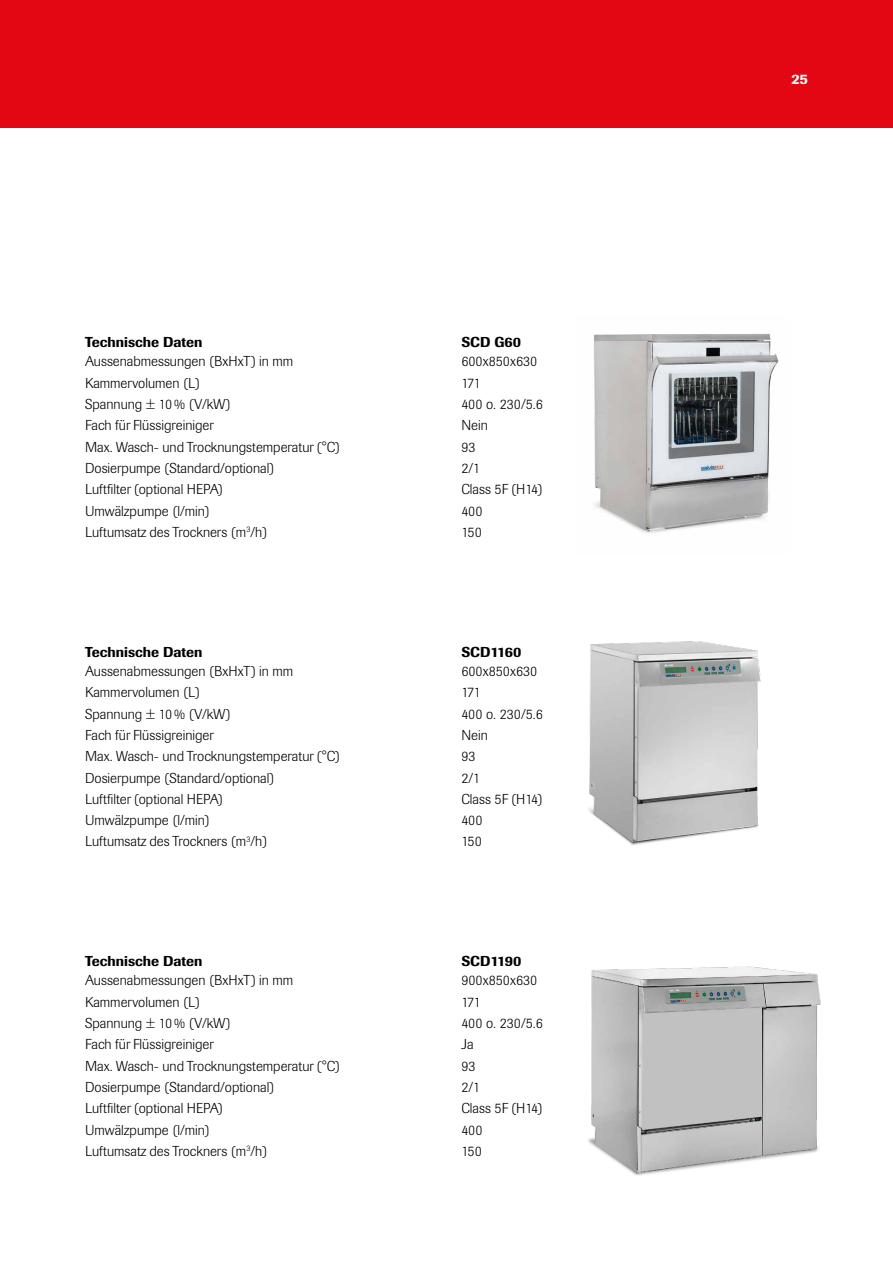
<style>
.page{position:relative;width:893px;height:1263px;background:#fff}
.page>*{position:absolute;margin:0;border:0;box-sizing:border-box;transform-origin:0 0}
.t1{font:300 14.25px "Imago BQ";color:#000}
.t2{font:500 14.25px "Imago BQ";color:#000}
.t3{font:500 14.25px "Imago BQ";color:#fff}
</style>
<div class="page">
<div style="left:0;top:0;width:893px;height:128px;background:#e30613"></div>
<img style="left:588px;top:641px;width:172px;height:205px">
<img style="left:588px;top:966px;width:233px;height:210px">
<img style="left:593px;top:333px;width:186px;height:200px">
<p class="t2" style="left:85px;top:334px;width:119px">Technische Daten</p>
<p class="t2" style="left:461px;top:334px;width:61px">SCD G60</p>
<p class="t1" style="left:85px;top:354px;width:210px">Aussenabmessungen (BxHxT) in mm</p>
<p class="t1" style="left:461px;top:354px;width:78px">600x850x630</p>
<p class="t1" style="left:85px;top:375px;width:117px">Kammervolumen (L)</p>
<p class="t1" style="left:461px;top:375px;width:21px">171</p>
<p class="t1" style="left:85px;top:396px;width:147px">Spannung ± 10% (V/kW)</p>
<p class="t1" style="left:461px;top:396px;width:83px">400 o. 230/5.6</p>
<p class="t1" style="left:85px;top:417px;width:130px">Fach für Flüssigreiniger</p>
<p class="t1" style="left:461px;top:417px;width:28px">Nein</p>
<p class="t1" style="left:85px;top:439px;width:257px">Max. Wasch- und Trocknungstemperatur (°C)</p>
<p class="t1" style="left:461px;top:439px;width:16px">93</p>
<p class="t1" style="left:85px;top:460px;width:191px">Dosierpumpe (Standard/optional)</p>
<p class="t1" style="left:461px;top:460px;width:20px">2/1</p>
<p class="t1" style="left:85px;top:481px;width:140px">Luftfilter (optional HEPA)</p>
<p class="t1" style="left:461px;top:481px;width:83px">Class 5F (H14)</p>
<p class="t1" style="left:85px;top:503px;width:126px">Umwälzpumpe (l/min)</p>
<p class="t1" style="left:461px;top:503px;width:23px">400</p>
<p class="t1" style="left:85px;top:524px;width:184px">Luftumsatz des Trockners (m<sup>3</sup>/h)</p>
<p class="t1" style="left:461px;top:524px;width:22px">150</p>
<p class="t2" style="left:85px;top:643px;width:119px">Technische Daten</p>
<p class="t2" style="left:461px;top:643px;width:62px">SCD1160</p>
<p class="t1" style="left:85px;top:663px;width:210px">Aussenabmessungen (BxHxT) in mm</p>
<p class="t1" style="left:461px;top:663px;width:78px">600x850x630</p>
<p class="t1" style="left:85px;top:684px;width:117px">Kammervolumen (L)</p>
<p class="t1" style="left:461px;top:684px;width:21px">171</p>
<p class="t1" style="left:85px;top:706px;width:147px">Spannung ± 10% (V/kW)</p>
<p class="t1" style="left:461px;top:706px;width:83px">400 o. 230/5.6</p>
<p class="t1" style="left:85px;top:727px;width:130px">Fach für Flüssigreiniger</p>
<p class="t1" style="left:461px;top:727px;width:28px">Nein</p>
<p class="t1" style="left:85px;top:748px;width:257px">Max. Wasch- und Trocknungstemperatur (°C)</p>
<p class="t1" style="left:461px;top:748px;width:16px">93</p>
<p class="t1" style="left:85px;top:770px;width:191px">Dosierpumpe (Standard/optional)</p>
<p class="t1" style="left:461px;top:770px;width:20px">2/1</p>
<p class="t1" style="left:85px;top:791px;width:140px">Luftfilter (optional HEPA)</p>
<p class="t1" style="left:461px;top:791px;width:83px">Class 5F (H14)</p>
<p class="t1" style="left:85px;top:812px;width:126px">Umwälzpumpe (l/min)</p>
<p class="t1" style="left:461px;top:812px;width:23px">400</p>
<p class="t1" style="left:85px;top:833px;width:184px">Luftumsatz des Trockners (m<sup>3</sup>/h)</p>
<p class="t1" style="left:461px;top:833px;width:22px">150</p>
<p class="t2" style="left:85px;top:952px;width:119px">Technische Daten</p>
<p class="t2" style="left:461px;top:952px;width:62px">SCD1190</p>
<p class="t1" style="left:85px;top:972px;width:210px">Aussenabmessungen (BxHxT) in mm</p>
<p class="t1" style="left:461px;top:972px;width:78px">900x850x630</p>
<p class="t1" style="left:85px;top:994px;width:117px">Kammervolumen (L)</p>
<p class="t1" style="left:461px;top:994px;width:21px">171</p>
<p class="t1" style="left:85px;top:1015px;width:147px">Spannung ± 10% (V/kW)</p>
<p class="t1" style="left:461px;top:1015px;width:83px">400 o. 230/5.6</p>
<p class="t1" style="left:85px;top:1036px;width:130px">Fach für Flüssigreiniger</p>
<p class="t1" style="left:461px;top:1036px;width:14px">Ja</p>
<p class="t1" style="left:85px;top:1058px;width:257px">Max. Wasch- und Trocknungstemperatur (°C)</p>
<p class="t1" style="left:461px;top:1058px;width:16px">93</p>
<p class="t1" style="left:85px;top:1079px;width:191px">Dosierpumpe (Standard/optional)</p>
<p class="t1" style="left:461px;top:1079px;width:20px">2/1</p>
<p class="t1" style="left:85px;top:1100px;width:140px">Luftfilter (optional HEPA)</p>
<p class="t1" style="left:461px;top:1100px;width:83px">Class 5F (H14)</p>
<p class="t1" style="left:85px;top:1122px;width:126px">Umwälzpumpe (l/min)</p>
<p class="t1" style="left:461px;top:1122px;width:23px">400</p>
<p class="t1" style="left:85px;top:1143px;width:184px">Luftumsatz des Trockners (m<sup>3</sup>/h)</p>
<p class="t1" style="left:461px;top:1143px;width:22px">150</p>
<p class="t3" style="left:791px;top:70px;width:18px">25</p>
</div>
